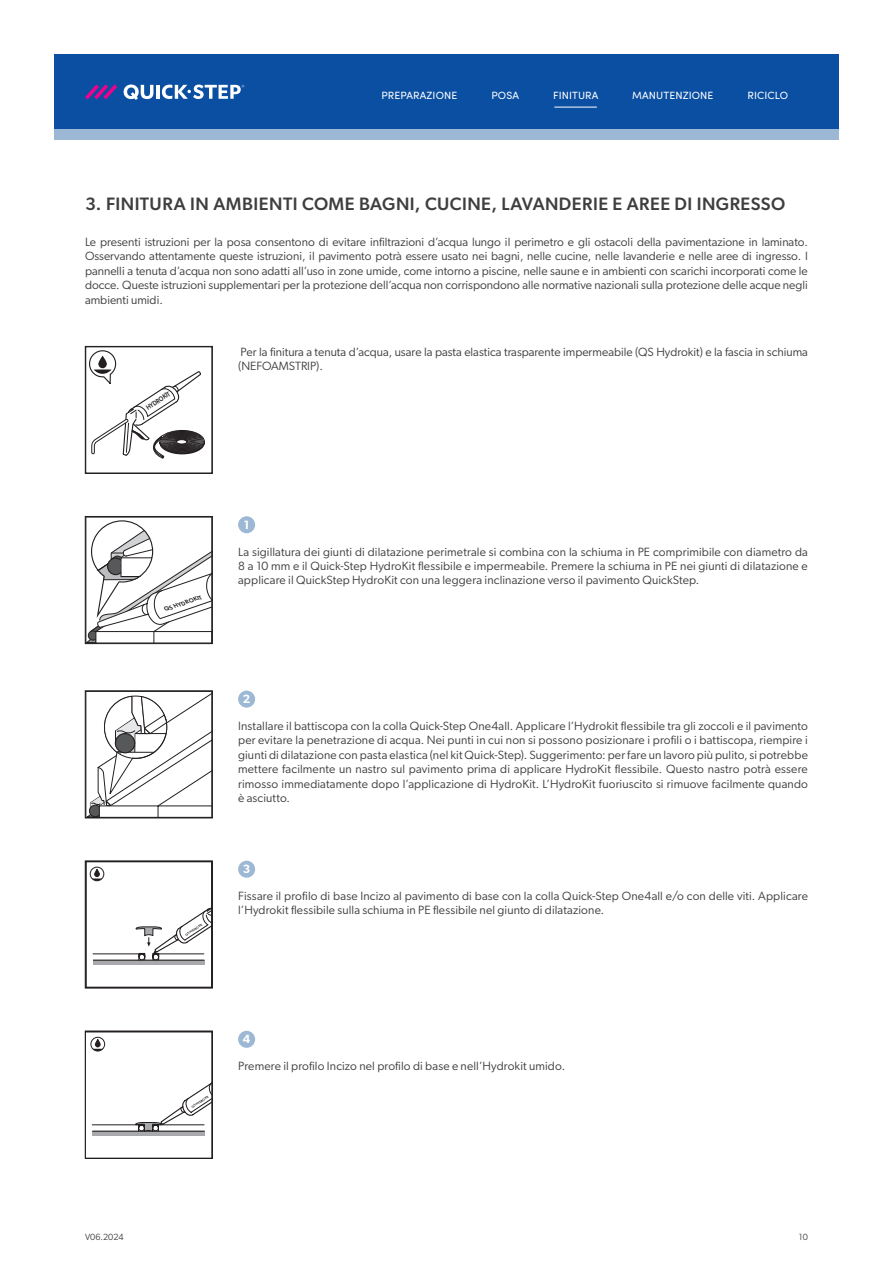
<style>
.page{position:relative;width:893px;height:1263px;background:#fff}
.page>*{position:absolute;margin:0;border:0;box-sizing:border-box;transform-origin:0 0}
.t1{font:500 18px "Gibson";letter-spacing:.025em;color:#3e3e3f}
.t2{font:12px/14.4px "Gibson";letter-spacing:.005em;color:#3e3e3f;text-align:justify}
.t3{font:600 12px "Gibson";color:#fff}
.t4{font:10.5px "Sofia Pro";letter-spacing:.01em;color:#fff}
.t5{font:9px "Gibson";color:#3e3e3f}
.t6{font:500 6.9px "Gibson";color:#231f20;scale:.84 1}
.t7{font:italic 600 6.3px "Futura PT";color:#231f20}
.t8{font:italic 600 3.15px "Futura PT";color:#231f20}
</style>
<div class="page">
<div style="left:54px;top:54px;width:785px;height:75px;background:#0a4fa2"></div>
<div style="left:54px;top:129px;width:785px;height:11px;background:#9db8d5"></div>
<svg style="left:85px;top:84px;width:32px;height:15px"></svg>
<svg style="left:124px;top:85px;width:29px;height:15px"></svg>
<hr style="left:156px;top:85px;width:4px;height:14px;background:#fff">
<svg style="left:162px;top:85px;width:82px;height:14px"></svg>
<hr style="left:554px;top:107px;width:43px;height:1px;background:#fff">
<svg style="left:89px;top:350px;width:116px;height:109px"></svg>
<div style="left:85px;top:346px;width:128px;height:128px;border:1px solid #231f20"></div>
<svg style="left:87px;top:520px;width:124px;height:122px"></svg>
<div style="left:85px;top:516px;width:128px;height:128px;border:1px solid #231f20"></div>
<div style="left:238px;top:516px;width:17px;height:17px;background:#9db8d5;border-radius:50%"></div>
<svg style="left:88px;top:693px;width:123px;height:123px"></svg>
<div style="left:85px;top:691px;width:128px;height:127px;border:1px solid #231f20"></div>
<div style="left:238px;top:691px;width:17px;height:17px;background:#9db8d5;border-radius:50%"></div>
<svg style="left:89px;top:866px;width:16px;height:15px"></svg>
<div style="left:93px;top:960px;width:111px;height:5px;background:#a8a9ad"></div>
<svg style="left:92px;top:908px;width:118px;height:53px"></svg>
<div style="left:85px;top:861px;width:128px;height:127px;border:1px solid #231f20"></div>
<div style="left:238px;top:861px;width:17px;height:17px;background:#9db8d5;border-radius:50%"></div>
<svg style="left:90px;top:1036px;width:121px;height:100px"></svg>
<div style="left:85px;top:1031px;width:128px;height:127px;border:1px solid #231f20"></div>
<div style="left:238px;top:1031px;width:17px;height:17px;background:#9db8d5;border-radius:50%"></div>
<p class="t4" style="left:381px;top:87px;width:77px">PREPARAZIONE</p>
<p class="t4" style="left:491px;top:87px;width:29px">POSA</p>
<p class="t4" style="left:553px;top:87px;width:47px">FINITURA</p>
<p class="t4" style="left:632px;top:87px;width:83px">MANUTENZIONE</p>
<p class="t4" style="left:747px;top:87px;width:42px">RICICLO</p>
<h1 class="t1" style="left:85px;top:193px;width:702px">3. FINITURA IN AMBIENTI COME BAGNI, CUCINE, LAVANDERIE E AREE DI INGRESSO</h1>
<p class="t2" style="left:85px;top:234px;width:724px">Le presenti istruzioni per la posa consentono di evitare infiltrazioni d’acqua lungo il perimetro e gli ostacoli della pavimentazione in laminato.<br>Osservando attentamente queste istruzioni, il pavimento potrà essere usato nei bagni, nelle cucine, nelle lavanderie e nelle aree di ingresso. I pannelli a tenuta d’acqua non sono adatti all’uso in zone umide, come intorno a piscine, nelle saune e in ambienti con scarichi incorporati come le docce. Queste istruzioni supplementari per la protezione dell’acqua non corrispondono alle normative nazionali sulla protezione delle acque negli ambienti umidi.</p>
<p class="t6" style="left:144px;top:405px;width:34px;rotate:-33deg">HYDROKIT</p>
<p class="t2" style="left:238px;top:344px;width:571px">Per la finitura a tenuta d’acqua, usare la pasta elastica trasparente impermeabile (QS Hydrokit) e la fascia in schiuma (NEFOAMSTRIP).</p>
<p class="t7" style="left:164px;top:606px;width:41px;rotate:-19deg">QS HYDROKIT</p>
<p class="t8" style="left:185px;top:933px;width:21px;rotate:-33deg">QS HYDROKIT</p>
<p class="t3" style="left:244px;top:517px;width:7px">1</p>
<p class="t2" style="left:238px;top:544px;width:571px">La sigillatura dei giunti di dilatazione perimetrale si combina con la schiuma in PE comprimibile con diametro da 8 a 10 mm e il Quick-Step HydroKit flessibile e impermeabile. Premere la schiuma in PE nei giunti di dilatazione e applicare il QuickStep HydroKit con una leggera inclinazione verso il pavimento QuickStep.</p>
<p class="t3" style="left:243px;top:692px;width:9px">2</p>
<p class="t2" style="left:238px;top:718px;width:571px">Installare il battiscopa con la colla Quick-Step One4all. Applicare l’Hydrokit flessibile tra gli zoccoli e il pavimento per evitare la penetrazione di acqua. Nei punti in cui non si possono posizionare i profili o i battiscopa, riempire i giunti di dilatazione con pasta elastica (nel kit Quick-Step). Suggerimento: per fare un lavoro più pulito, si potrebbe mettere facilmente un nastro sul pavimento prima di applicare HydroKit flessibile. Questo nastro potrà essere rimosso immediatamente dopo l’applicazione di HydroKit. L’HydroKit fuoriuscito si rimuove facilmente quando è asciutto.</p>
<p class="t3" style="left:243px;top:862px;width:9px">3</p>
<p class="t2" style="left:238px;top:888px;width:571px">Fissare il profilo di base Incizo al pavimento di base con la colla Quick-Step One4all e/o con delle viti. Applicare l’Hydrokit flessibile sulla schiuma in PE flessibile nel giunto di dilatazione.</p>
<p class="t8" style="left:191px;top:1105px;width:21px;rotate:-33deg">QS HYDROKIT</p>
<p class="t3" style="left:243px;top:1032px;width:9px">4</p>
<p class="t2" style="left:238px;top:1059px;width:329px">Premere il profilo Incizo nel profilo di base e nell’Hydrokit umido.</p>
<p class="t5" style="left:85px;top:1231px;width:40px">V06.2024</p>
<p class="t5" style="left:799px;top:1231px;width:10px">10</p>
</div>
